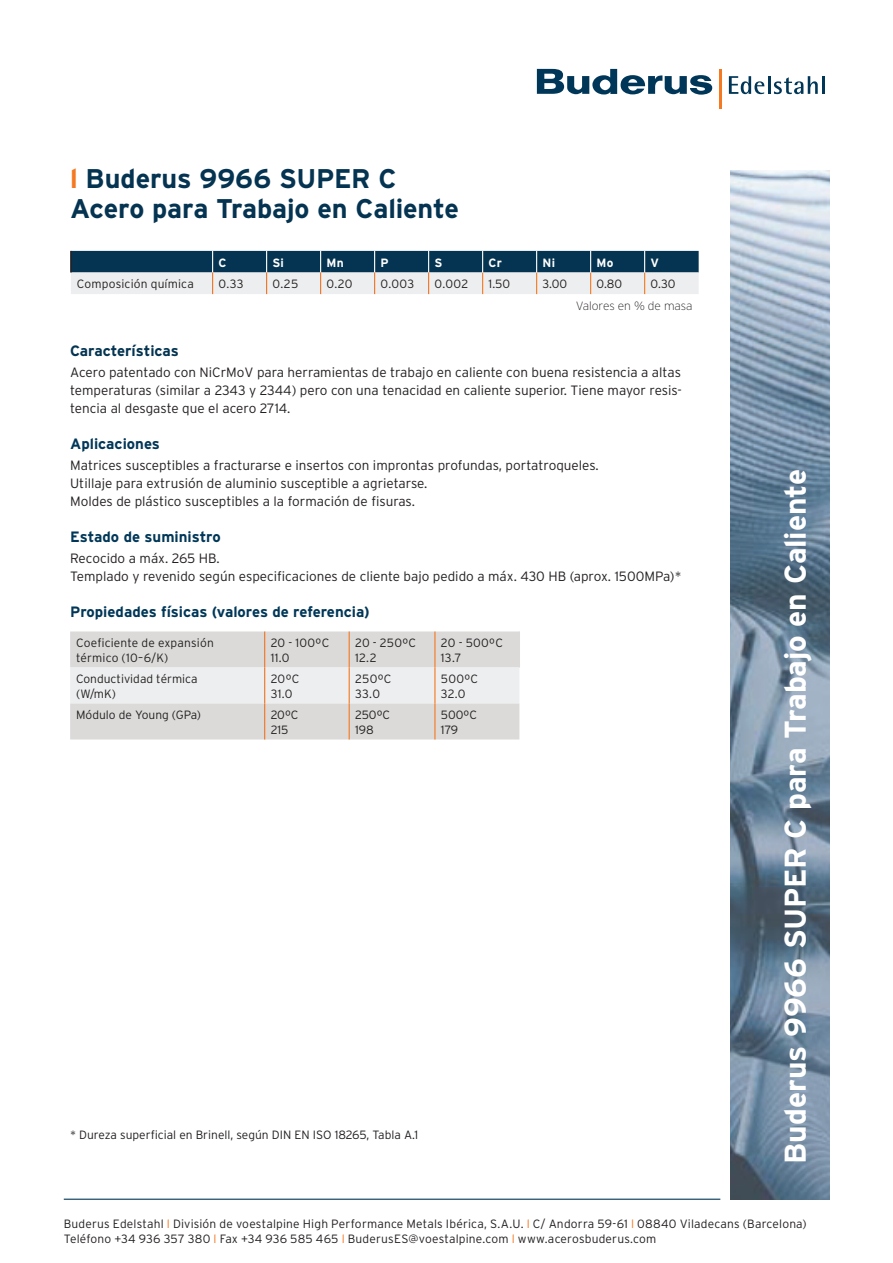
<style>
.page{position:relative;width:893px;height:1263px;background:#fff}
.page>*{position:absolute;margin:0;border:0;box-sizing:border-box;transform-origin:0 0}
.t1{font:700 30px "Interstate";letter-spacing:-.005em;color:#fff}
.t2{font:700 27px/30px "Interstate";letter-spacing:-.005em;color:#043451}
.t3{font:700 15px "Interstate";color:#003758}
.t4{font:700 15px "Interstate";color:#043451}
.t5{font:300 13.5px/18px "Interstate";color:#231f20}
.t6{font:300 12px/14.4px "Interstate";letter-spacing:.01em;color:#231f20}
.t7{font:200 12px "Interstate";color:#231f20}
.t8{font:700 12px "Interstate";letter-spacing:.015em;color:#fff}
.s1{color:#f47921}
</style>
<div class="page">
<svg style="left:537px;top:69px;width:175px;height:26px"></svg>
<svg style="left:729px;top:76px;width:89px;height:18px"></svg>
<hr style="left:822px;top:76px;width:3px;height:18px;background:#003758">
<hr style="left:719px;top:69px;width:3px;height:39px;background:#f47921">
<hr style="left:70px;top:251px;width:2px;height:21px;background:#231f20">
<svg style="left:71px;top:251px;width:628px;height:43px;background:#7a92a0"></svg>
<svg style="left:70px;top:631px;width:449px;height:108px;background:#e1e0df"></svg>
<hr style="left:264px;top:631px;width:1px;height:36px;background:#ee7323">
<hr style="left:264px;top:667px;width:1px;height:36px;background:#ee7323">
<hr style="left:264px;top:703px;width:1px;height:36px;background:#ee7323">
<hr style="left:519px;top:631px;width:1px;height:36px;background:#dbdad9">
<hr style="left:349px;top:631px;width:1px;height:36px;background:#f47921">
<hr style="left:434px;top:631px;width:1px;height:36px;background:#f47921">
<hr style="left:349px;top:667px;width:1px;height:36px;background:#f47921">
<hr style="left:434px;top:667px;width:1px;height:36px;background:#f47921">
<hr style="left:349px;top:703px;width:1px;height:36px;background:#f47921">
<hr style="left:434px;top:703px;width:1px;height:36px;background:#f47921">
<img style="left:730px;top:170px;width:99px;height:1029px">
<hr style="left:64px;top:1198px;width:656px;height:2px;background:#003758">
<h2 class="t2" style="left:70px;top:164px;width:390px"><span class="s1">l</span> Buderus 9966 SUPER C<br>Acero para Trabajo en Caliente</h2>
<p class="t8" style="left:219px;top:255px;width:10px">C</p>
<p class="t8" style="left:273px;top:255px;width:13px">Si</p>
<p class="t8" style="left:327px;top:255px;width:19px">Mn</p>
<p class="t8" style="left:381px;top:255px;width:10px">P</p>
<p class="t8" style="left:435px;top:255px;width:9px">S</p>
<p class="t8" style="left:489px;top:255px;width:15px">Cr</p>
<p class="t8" style="left:543px;top:255px;width:14px">Ni</p>
<p class="t8" style="left:597px;top:255px;width:18px">Mo</p>
<p class="t8" style="left:651px;top:255px;width:10px">V</p>
<p class="t6" style="left:77px;top:277px;width:118px">Composición química</p>
<p class="t6" style="left:219px;top:277px;width:27px">0.33</p>
<p class="t6" style="left:273px;top:277px;width:27px">0.25</p>
<p class="t6" style="left:327px;top:277px;width:27px">0.20</p>
<p class="t6" style="left:381px;top:277px;width:35px">0.003</p>
<p class="t6" style="left:435px;top:277px;width:35px">0.002</p>
<p class="t6" style="left:489px;top:277px;width:23px">1.50</p>
<p class="t6" style="left:543px;top:277px;width:26px">3.00</p>
<p class="t6" style="left:597px;top:277px;width:27px">0.80</p>
<p class="t6" style="left:651px;top:277px;width:26px">0.30</p>
<p class="t7" style="left:576px;top:298px;width:118px">Valores en % de masa</p>
<p class="t4" style="left:70px;top:342px;width:110px">Características</p>
<p class="t5" style="left:70px;top:363px;width:613px;text-align:justify">Acero patentado con NiCrMoV para herramientas de trabajo en caliente con buena resistencia a altas temperaturas (similar a 2343 y 2344) pero con una tenacidad en caliente superior. Tiene mayor resis&shy;tencia al desgaste que el acero 2714.</p>
<p class="t3" style="left:70px;top:435px;width:91px">Aplicaciones</p>
<p class="t5" style="left:70px;top:456px;width:530px">Matrices susceptibles a fracturarse e insertos con improntas profundas, portatroqueles.<br>Utillaje para extrusión de aluminio susceptible a agrietarse.<br>Moldes de plástico susceptibles a la formación de fisuras.</p>
<p class="t3" style="left:70px;top:528px;width:152px">Estado de suministro</p>
<p class="t5" style="left:70px;top:549px;width:613px">Recocido a máx. 265 HB.<br>Templado y revenido según especificaciones de cliente bajo pedido a máx. 430 HB (aprox. 1500MPa)*</p>
<p class="t3" style="left:70px;top:603px;width:301px">Propiedades físicas (valores de referencia)</p>
<p class="t6" style="left:76px;top:635px;width:139px">Coeficiente de expansión térmico (10–6/K)</p>
<p class="t6" style="left:271px;top:635px;width:60px">20 - 100ºC<br>11.0</p>
<p class="t6" style="left:355px;top:635px;width:62px">20 - 250ºC<br>12.2</p>
<p class="t6" style="left:441px;top:635px;width:63px">20 - 500ºC<br>13.7</p>
<p class="t6" style="left:76px;top:671px;width:123px">Conductividad térmica (W/mK)</p>
<p class="t6" style="left:271px;top:671px;width:30px">20ºC<br>31.0</p>
<p class="t6" style="left:355px;top:671px;width:38px">250ºC<br>33.0</p>
<p class="t6" style="left:441px;top:671px;width:39px">500ºC<br>32.0</p>
<p class="t6" style="left:76px;top:707px;width:126px">Módulo de Young (GPa)</p>
<p class="t6" style="left:271px;top:707px;width:29px">20ºC<br>215</p>
<p class="t6" style="left:355px;top:707px;width:36px">250ºC<br>198</p>
<p class="t6" style="left:441px;top:707px;width:37px">500ºC<br>179</p>
<p class="t6" style="left:70px;top:1128px;width:350px">* Dureza superficial en Brinell, según DIN EN ISO 18265, Tabla A.1</p>
<h1 class="t1" style="left:777px;top:1164px;width:696px;rotate:-90deg">Buderus 9966 SUPER C para Trabajo en Caliente</h1>
<p class="t6" style="left:64px;top:1216px;width:744px;line-height:15px">Buderus Edelstahl <span class="s1">l</span> División de voestalpine High Performance Metals Ibérica, S.A.U. <span class="s1">l</span> C/ Andorra 59-61 <span class="s1">l</span> 08840 Viladecans (Barcelona)<br>Teléfono +34 936 357 380 <span class="s1">l</span> Fax +34 936 585 465 <span class="s1">l</span> BuderusES@voestalpine.com <span class="s1">l</span> www.acerosbuderus.com</p>
</div>
